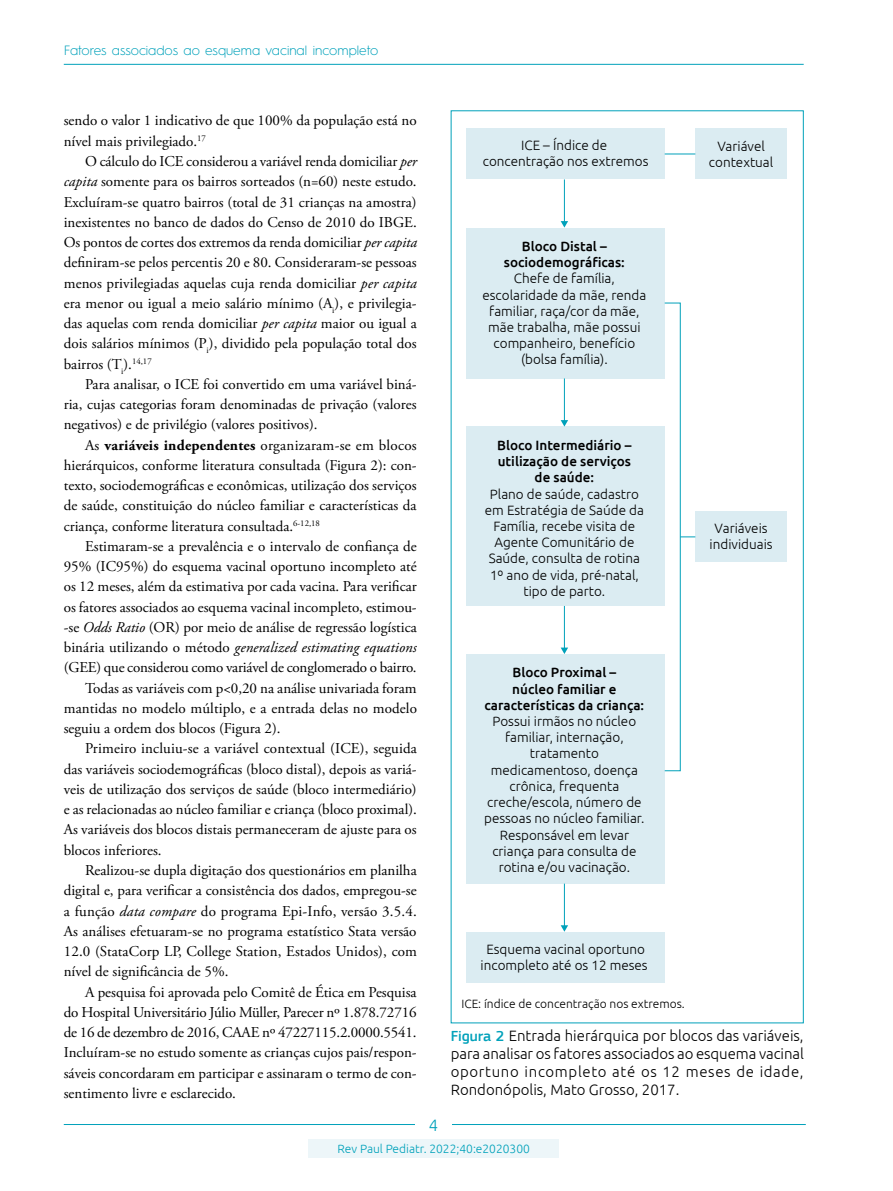
<style>
.page{position:relative;width:893px;height:1191px;background:#fff}
.page>*{position:absolute;margin:0;border:0;box-sizing:border-box;transform-origin:0 0}
.t1{font:300 16.5px "Ubuntu";color:#00a1ba}
.t2{font:15px/20.2px "Adobe Garamond Pro";color:#000;text-align:justify}
.t3{font:300 15px/18px "Ubuntu";color:#000;text-align:justify}
.t4{font:italic 15px "Adobe Garamond Pro";letter-spacing:.005em;color:#000}
.t5{font:300 13.5px/16.2px "Ubuntu";color:#000;text-align:center}
.t6{font:500 13.5px/16.2px "Ubuntu";color:#000;text-align:center}
.t7{font:300 13.5px "Hurme Geometric Sans 1";color:#00a1ba}
.t8{font:300 12px "Ubuntu";color:#000}
.t9{font:300 12px "Ubuntu";color:#00a1ba}
.s1{font-style:italic}
.s2{font-weight:700}
.s3{font-style:normal}
.s4{font-family:"PF Square Sans Pro";font-weight:500;color:#00a1ba}
</style>
<div class="page">
<hr style="left:64px;top:64px;width:740px;height:1px;background:#00a1ba">
<hr style="left:64px;top:1124px;width:742px;height:1px;background:#00a1ba">
<div style="left:415px;top:1111px;width:37px;height:25px;background:#fff"></div>
<div style="left:309px;top:1138px;width:250px;height:19px;background:#edf6f9"></div>
<div style="left:467px;top:128px;width:198px;height:51px;background:#dbecf2"></div>
<div style="left:695px;top:128px;width:92px;height:51px;background:#dbecf2"></div>
<div style="left:467px;top:228px;width:198px;height:150px;background:#dbecf2"></div>
<div style="left:467px;top:426px;width:198px;height:180px;background:#dbecf2"></div>
<div style="left:467px;top:654px;width:198px;height:229px;background:#dbecf2"></div>
<div style="left:467px;top:931px;width:198px;height:51px;background:#dbecf2"></div>
<hr style="left:564px;top:883px;width:1px;height:43px;background:#00a1ba">
<svg style="left:561px;top:925px;width:7px;height:6px"></svg>
<hr style="left:564px;top:606px;width:1px;height:42px;background:#00a1ba">
<svg style="left:561px;top:647px;width:7px;height:7px"></svg>
<hr style="left:564px;top:378px;width:1px;height:43px;background:#00a1ba">
<svg style="left:561px;top:420px;width:7px;height:6px"></svg>
<hr style="left:564px;top:179px;width:1px;height:43px;background:#00a1ba">
<svg style="left:561px;top:221px;width:7px;height:6px"></svg>
<hr style="left:665px;top:154px;width:30px;height:1px;background:#00a1ba">
<div style="left:664px;top:303px;width:17px;height:468px;border:1px solid #00a1ba"></div>
<div style="left:695px;top:511px;width:92px;height:51px;background:#dbecf2"></div>
<svg style="left:680px;top:536px;width:15px;height:1px"></svg>
<p class="t7" style="left:64px;top:41px;width:316px">Fatores associados ao esquema vacinal incompleto</p>
<p class="t2" style="left:64px;top:111px;width:354px">sendo o valor 1 indicativo de que 100% da população está no nível mais privilegiado.<sup>17</sup></p>
<p class="t2" style="left:64px;top:152px;width:355px;text-indent:21px">O cálculo do ICE considerou a variável renda domiciliar <span class="s1">per capita</span> somente para os bairros sorteados (n=60) neste estudo.<br>Excluíram-se quatro bairros (total de 31 crianças na amostra) inexistentes no banco de dados do Censo de 2010 do IBGE.<br>Os pontos de cortes dos extremos da renda domiciliar <span class="s1">per capita </span>definiram-se pelos percentis 20 e 80. Consideraram-se pessoas menos privilegiadas aquelas cuja renda domiciliar <span class="s1">per capita </span>era menor ou igual a meio salário mínimo (A<sub>i</sub>), e privilegia&shy;das aquelas com renda domiciliar <span class="s1">per capita</span> maior ou igual a dois salários mínimos (P<sub>i</sub>), dividido pela população total dos bairros (T<sub>i</sub>).<sup>14,17</sup></p>
<p class="t2" style="left:64px;top:374px;width:354px;text-indent:21px">Para analisar, o ICE foi convertido em uma variável biná&shy;ria, cujas categorias foram denominadas de privação (valores negativos) e de privilégio (valores positivos).</p>
<p class="t2" style="left:64px;top:435px;width:354px;text-indent:21px">As <span class="s2">variáveis independentes</span> organizaram-se em blocos hierárquicos, conforme literatura consultada (Figura 2): con&shy;texto, sociodemográficas e econômicas, utilização dos serviços de saúde, constituição do núcleo familiar e características da criança, conforme literatura consultada.<sup>6-12,18</sup></p>
<p class="t2" style="left:85px;top:536px;width:333px">Estimaram-se a prevalência e o intervalo de confiança de</p>
<p class="t2" style="left:64px;top:557px;width:354px">95% (IC95%) do esquema vacinal oportuno incompleto até</p>
<p class="t2" style="left:64px;top:577px;width:354px">os 12 meses, além da estimativa por cada vacina. Para verificar</p>
<p class="t2" style="left:64px;top:597px;width:354px">os fatores associados ao esquema vacinal incompleto, estimou-</p>
<p class="t2" style="left:64px;top:617px;width:354px">-se <span class="s1">Odds Ratio</span> (OR) por meio de análise de regressão logística</p>
<p class="t4" style="left:64px;top:638px;width:354px"><span class="s3">binária utilizando o método</span> generalized estimating equations</p>
<p class="t2" style="left:64px;top:658px;width:354px">(GEE) que considerou como variável de conglomerado o bairro.</p>
<p class="t2" style="left:85px;top:678px;width:333px">Todas as variáveis com p&lt;0,20 na análise univariada foram</p>
<p class="t2" style="left:64px;top:698px;width:355px">mantidas no modelo múltiplo, e a entrada delas no modelo</p>
<p class="t2" style="left:64px;top:719px;width:218px">seguiu a ordem dos blocos (Figura 2).</p>
<p class="t2" style="left:85px;top:739px;width:333px">Primeiro incluiu-se a variável contextual (ICE), seguida</p>
<p class="t2" style="left:64px;top:759px;width:354px">das variáveis sociodemográficas (bloco distal), depois as variá-</p>
<p class="t2" style="left:64px;top:779px;width:354px">veis de utilização dos serviços de saúde (bloco intermediário)</p>
<p class="t2" style="left:64px;top:800px;width:355px">e as relacionadas ao núcleo familiar e criança (bloco proximal).</p>
<p class="t2" style="left:64px;top:820px;width:354px">As variáveis dos blocos distais permaneceram de ajuste para os</p>
<p class="t2" style="left:64px;top:840px;width:99px">blocos inferiores.</p>
<p class="t2" style="left:85px;top:860px;width:333px">Realizou-se dupla digitação dos questionários em planilha</p>
<p class="t2" style="left:64px;top:881px;width:354px">digital e, para verificar a consistência dos dados, empregou-se</p>
<p class="t2" style="left:64px;top:901px;width:354px">a função <span class="s1">data compare</span> do programa Epi-Info, versão 3.5.4.</p>
<p class="t2" style="left:64px;top:921px;width:354px">As análises efetuaram-se no programa estatístico Stata versão</p>
<p class="t2" style="left:64px;top:941px;width:355px">12.0 (StataCorp LP, College Station, Estados Unidos), com</p>
<p class="t2" style="left:64px;top:962px;width:166px">nível de significância de 5%.</p>
<p class="t2" style="left:85px;top:982px;width:333px">A pesquisa foi aprovada pelo Comitê de Ética em Pesquisa</p>
<p class="t2" style="left:64px;top:1002px;width:354px">do Hospital Universitário Júlio Müller, Parecer nº 1.878.72716</p>
<p class="t2" style="left:64px;top:1022px;width:354px">de 16 de dezembro de 2016, CAAE nº 47227115.2.0000.5541.</p>
<p class="t2" style="left:64px;top:1043px;width:354px">Incluíram-se no estudo somente as crianças cujos pais/respon-</p>
<p class="t2" style="left:64px;top:1063px;width:354px">sáveis concordaram em participar e assinaram o termo de con-</p>
<p class="t2" style="left:64px;top:1083px;width:174px">sentimento livre e esclarecido.</p>
<p class="t5" style="left:483px;top:137px;width:167px">ICE – Índice de concentração nos extremos</p>
<p class="t5" style="left:709px;top:137px;width:66px">Variável contextual</p>
<p class="t6" style="left:504px;top:237px;width:123px">Bloco Distal – sociodemográficas:</p>
<p class="t5" style="left:482px;top:270px;width:165px">Chefe de família, escolaridade da mãe, renda familiar, raça/cor da mãe, mãe trabalha, mãe possui companheiro, benefício (bolsa família).</p>
<p class="t6" style="left:497px;top:436px;width:136px">Bloco Intermediário – utilização de serviços de saúde:</p>
<p class="t5" style="left:485px;top:485px;width:161px">Plano de saúde, cadastro em Estratégia de Saúde da<br>Família, recebe visita de<br>Agente Comunitário de<br>Saúde, consulta de rotina<br>1º ano de vida, pré-natal, tipo de parto.</p>
<p class="t6" style="left:485px;top:664px;width:161px">Bloco Proximal –<br>núcleo familiar e características da criança:</p>
<p class="t5" style="left:484px;top:713px;width:162px">Possui irmãos no núcleo familiar, internação, tratamento medicamentoso, doença crônica, frequenta creche/escola, número de pessoas no núcleo familiar.<br>Responsável em levar criança para consulta de rotina e/ou vacinação.</p>
<p class="t5" style="left:710px;top:520px;width:65px">Variáveis individuais</p>
<p class="t5" style="left:481px;top:941px;width:169px">Esquema vacinal oportuno incompleto até os 12 meses</p>
<p class="t8" style="left:461px;top:996px;width:225px">ICE: índice de concentração nos extremos.</p>
<p class="t3" style="left:451px;top:1026px;width:355px"><span class="s4">Figura 2</span> Entrada hierárquica por blocos das variáveis, para analisar os fatores associados ao esquema vacinal oportuno incompleto até os 12 meses de idade, Rondonópolis, Mato Grosso, 2017.</p>
<p class="t1" style="left:429px;top:1114px;width:11px">4</p>
<p class="t9" style="left:338px;top:1141px;width:194px">Rev Paul Pediatr. 2022;40:e2020300</p>
</div>
